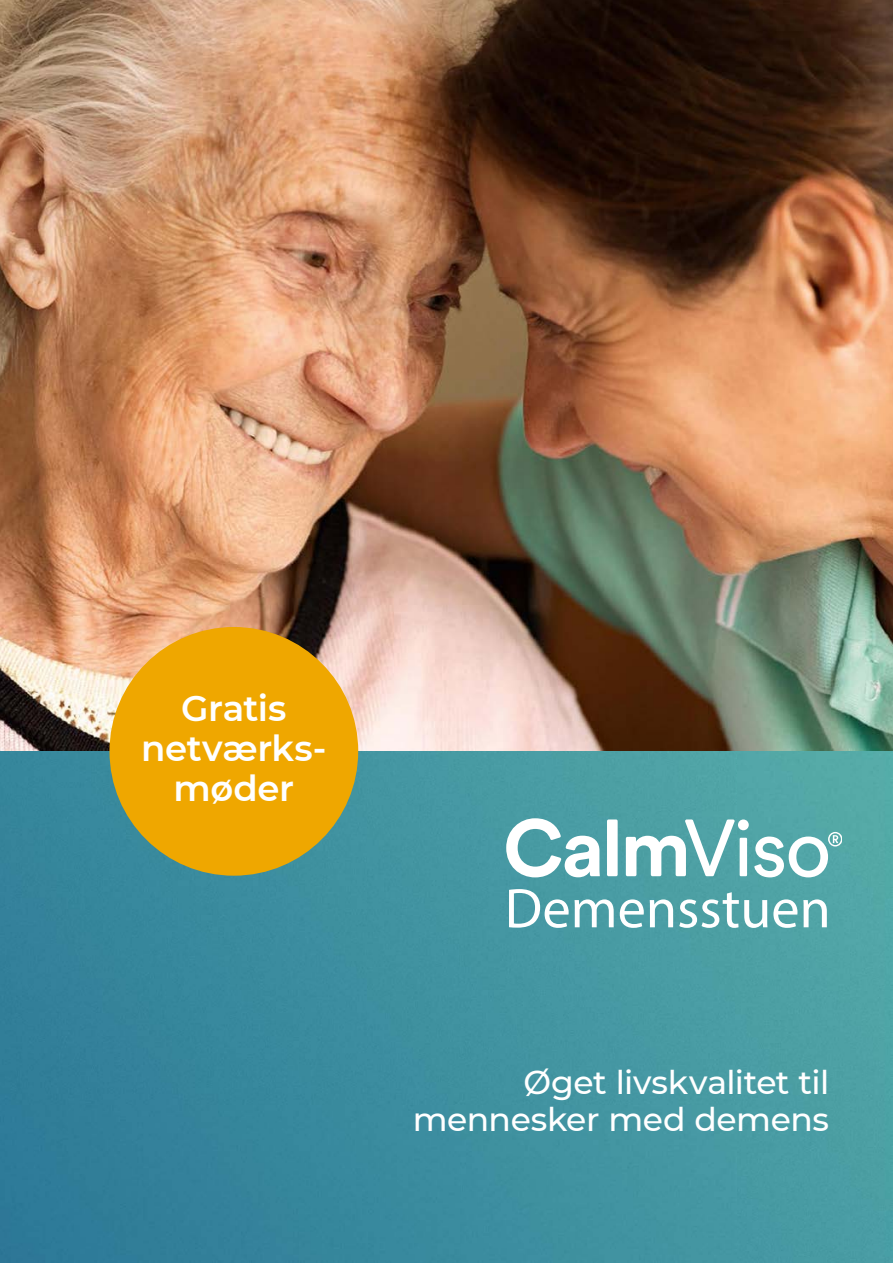
<style>
.page{position:relative;width:893px;height:1263px;background:#fff}
.page>*{position:absolute;margin:0;border:0;box-sizing:border-box;transform-origin:0 0}
.t1{font:56.25px "Myriad Pro";color:#fff}
.t2{font:600 35.55px/39.8px "Montserrat";letter-spacing:-.01em;color:#fff;text-align:center}
.t3{font:500 33px/37.5px "Montserrat";letter-spacing:-.015em;color:#fff;text-align:right}
</style>
<div class="page">
<img style="left:0;top:751px;width:893px;height:512px">
<img style="left:0;top:0;width:893px;height:751px">
<div style="left:109px;top:627px;width:249px;height:249px;background:#efa700;border-radius:50%"></div>
<div style="left:607px;top:819px;width:11px;height:57px;background:#fff;border-radius:2px"></div>
<svg style="left:506px;top:818px;width:94px;height:59px"></svg>
<svg style="left:626px;top:819px;width:109px;height:57px"></svg>
<div style="left:738px;top:819px;width:11px;height:11px;background:#fff;border-radius:50%"></div>
<div style="left:740px;top:838px;width:7px;height:38px;background:#fff"></div>
<svg style="left:754px;top:832px;width:88px;height:45px"></svg>
<p class="t2" style="left:141px;top:687px;width:187px">Gratis netværks&shy;møder</p>
<h1 class="t1" style="left:505px;top:874px;width:328px">Demensstuen</h1>
<p class="t3" style="left:413px;top:1062px;width:418px">Øget livskvalitet til mennesker med demens</p>
</div>
